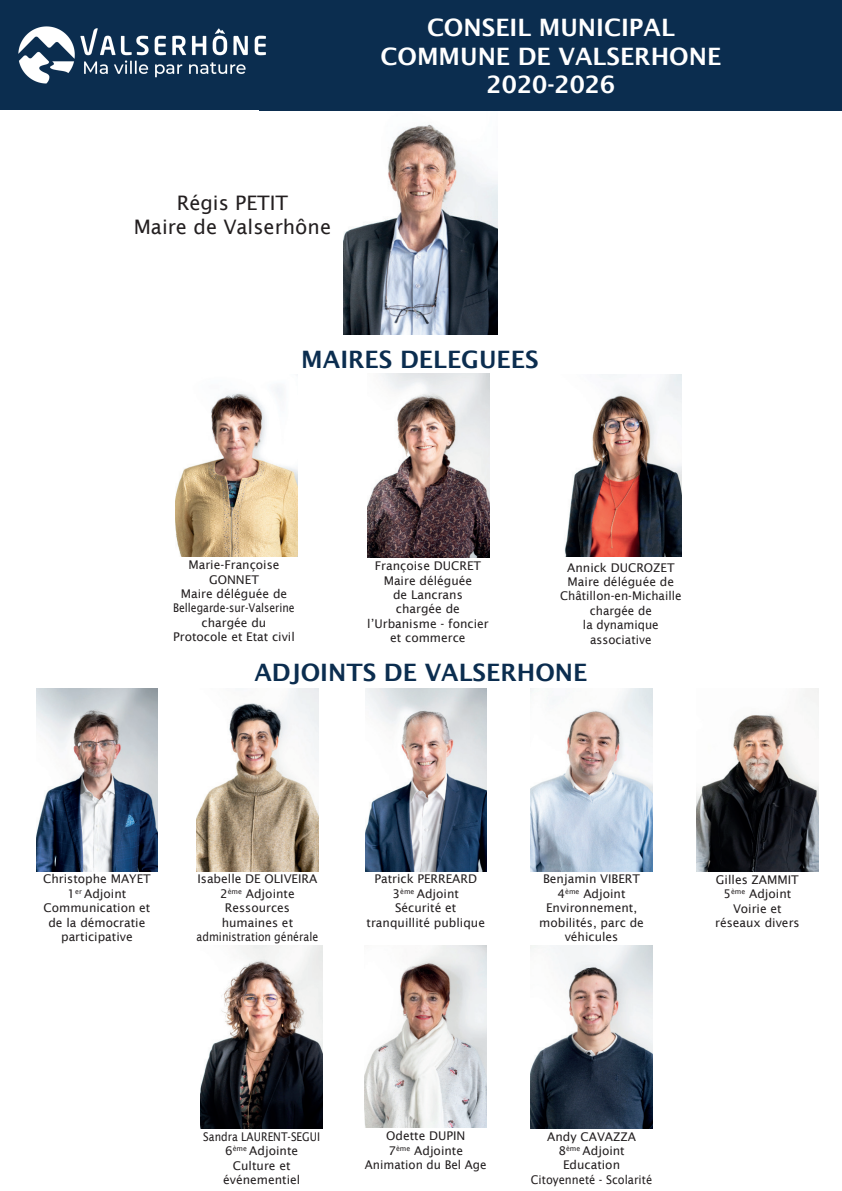
<style>
.page{position:relative;width:842px;height:1191px;background:#fff}
.page>*{position:absolute;margin:0;border:0;box-sizing:border-box;transform-origin:0 0}
.t1{font:600 24px/28.8px "Lucida Sans";color:#fff;text-align:center}
.t2{font:600 24px "Lucida Sans";color:#0b2d4f}
.t3{font:20px/24px "Lucida Sans";color:#231f20;text-align:center}
.t4{font:12px/14.4px "Lucida Sans";color:#231f20;text-align:center}
.t5{font:12px/14.4px "Lucida Sans";color:#231f20;text-align:center;scale:.87 1}
</style>
<div class="page">
<img style="left:697px;top:689px;width:121px;height:182px">
<img style="left:367px;top:373px;width:123px;height:184px">
<img style="left:531px;top:945px;width:121px;height:183px">
<img style="left:197px;top:689px;width:121px;height:182px">
<img style="left:201px;top:945px;width:121px;height:183px">
<img style="left:365px;top:689px;width:121px;height:182px">
<img style="left:365px;top:945px;width:121px;height:182px">
<img style="left:531px;top:689px;width:121px;height:182px">
<img style="left:564px;top:374px;width:118px;height:182px">
<img style="left:343px;top:124px;width:154px;height:210px">
<img style="left:36px;top:689px;width:122px;height:182px">
<div style="left:260px;top:0;width:582px;height:111px;background:#0b2d4f"></div>
<img style="left:176px;top:385px;width:121px;height:171px">
<div style="left:0;top:0;width:274px;height:110px;background:#0b2d4f"></div>
<img style="left:18px;top:26px;width:248px;height:58px">
<h2 class="t3" style="left:134px;top:191px;width:199px">Régis PETIT<br>Maire de Valserhône</h2>
<h1 class="t1" style="left:381px;top:13px;width:342px">CONSEIL MUNICIPAL<br>COMMUNE DE VALSERHONE<br>2020-2026</h1>
<h1 class="t2" style="left:301px;top:345px;width:239px">MAIRES DELEGUEES</h1>
<p class="t4" style="left:173px;top:558px;width:123px">Marie-Françoise<br>GONNET<br>Maire déléguée de<br>Bellegarde-sur-Valserine chargée du<br>Protocole et Etat civil</p>
<h1 class="t2" style="left:254px;top:659px;width:334px">ADJOINTS DE VALSERHONE</h1>
<p class="t4" style="left:367px;top:559px;width:123px">Françoise DUCRET<br>Maire déléguée<br>de Lancrans<br>chargée de l’Urbanisme - foncier et commerce</p>
<p class="t4" style="left:560px;top:560px;width:123px">Annick DUCROZET<br>Maire déléguée de<br>Châtillon-en-Michaille chargée de<br>la dynamique associative</p>
<p class="t4" style="left:43px;top:872px;width:109px">Christophe MAYET<br>1<sup>er</sup> Adjoint<br>Communication et de la démocratie participative</p>
<p class="t4" style="left:197px;top:872px;width:123px">Isabelle DE OLIVEIRA<br>2<sup>ème</sup> Adjointe<br>Ressources humaines et administration générale</p>
<p class="t4" style="left:366px;top:872px;width:120px">Patrick PERREARD<br>3<sup>ème</sup> Adjoint<br>Sécurité et tranquillité publique</p>
<p class="t4" style="left:539px;top:872px;width:106px">Benjamin VIBERT<br>4<sup>ème</sup> Adjoint<br>Environnement, mobilités, parc de véhicules</p>
<p class="t4" style="left:715px;top:872px;width:86px">Gilles ZAMMIT<br>5<sup>ème</sup> Adjoint<br>Voirie et réseaux divers</p>
<p class="t4" style="left:365px;top:1128px;width:123px">Odette DUPIN<br>7<sup>ème</sup> Adjointe<br>Animation du Bel Age</p>
<p class="t5" style="left:203px;top:1129px;width:136px">Sandra LAURENT-SEGUI<br>6<sup>ème</sup> Adjointe<br>Culture et événementiel</p>
<p class="t4" style="left:531px;top:1129px;width:123px">Andy CAVAZZA<br>8<sup>ème</sup> Adjoint<br>Education<br>Citoyenneté - Scolarité</p>
</div>
